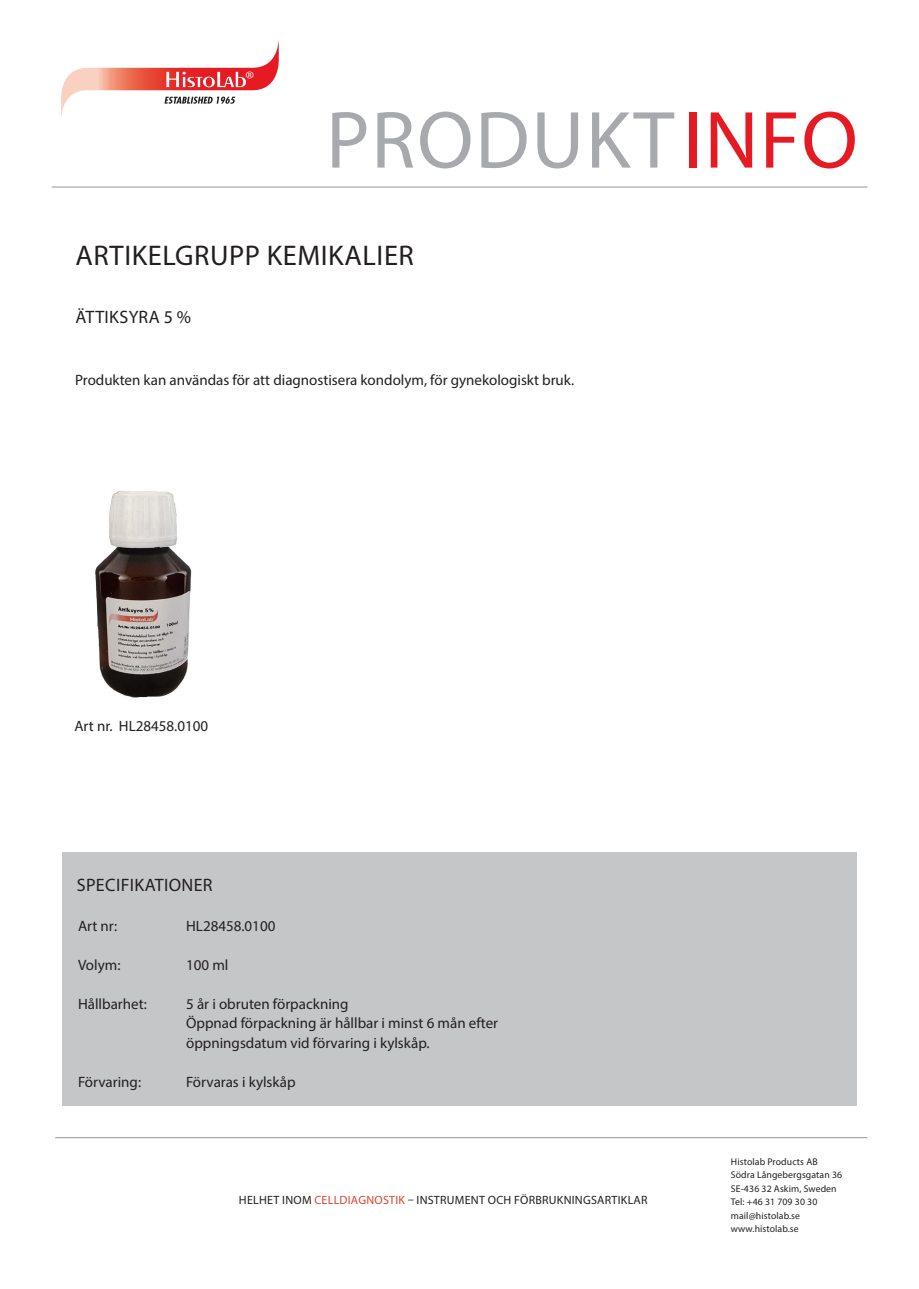
<style>
.page{position:relative;width:919px;height:1289px;background:#fff}
.page>*{position:absolute;margin:0;border:0;box-sizing:border-box;transform-origin:0 0}
.t1{font:81.75px "Myriad Pro";letter-spacing:.02em;color:#a8a9ad}
.t2{font:28.5px "Myriad Pro";letter-spacing:.02em;color:#231f20}
.t3{font:18px "Myriad Pro";letter-spacing:.02em;color:#231f20}
.t4{font:15.3px "Myriad";color:#fff;scale:1.11 1}
.t5{font:15px/19.5px "Myriad Pro";color:#231f20}
.t6{font:12px "Myriad Pro";letter-spacing:.02em;color:#231f20}
.t7{font:9.75px "Myriad Pro";letter-spacing:.01em;color:#231f20}
.t8{font:9.75px "Myriad Pro";letter-spacing:.01em;color:#231f20}
.s1{color:#e51a23}
.s2{color:#d94530}
.s3{font-style:inherit}
</style>
<div class="page">
<hr style="left:52px;top:187px;width:815px;height:1px;background:#939598">
<svg style="left:61px;top:40px;width:218px;height:77px"></svg>
<div style="left:62px;top:851px;width:794px;height:254px;background:#c5c6c8"></div>
<hr style="left:55px;top:1137px;width:812px;height:1px;background:#939598">
<img style="left:95px;top:491px;width:97px;height:207px">
<p class="t4" style="left:245px;top:69px;width:9px">®</p>
<p class="t1" style="left:326px;top:90px;width:533px">PRODUKT<span class="s1">INFO</span></p>
<p class="t2" style="left:75px;top:238px;width:340px">ARTIKELGRUPP KEMIKALIER</p>
<p class="t3" style="left:75px;top:306px;width:117px">ÄTTIKSYRA 5 %</p>
<p class="t5" style="left:75px;top:370px;width:500px">Produkten kan användas för att diagnostisera kondolym, för gynekologiskt bruk.</p>
<p class="t5" style="left:74px;top:716px;width:135px">Art nr. HL28458.0100</p>
<p class="t3" style="left:77px;top:873px;width:137px">SPECIFIKATIONER</p>
<p class="t5" style="left:78px;top:915px;width:41px">Art nr:</p>
<p class="t5" style="left:186px;top:915px;width:91px">HL28458.0100</p>
<p class="t5" style="left:78px;top:954px;width:44px">Volym:</p>
<p class="t5" style="left:186px;top:954px;width:44px">100 ml</p>
<p class="t5" style="left:78px;top:993px;width:70px">Hållbarhet:</p>
<p class="t5" style="left:186px;top:993px;width:164px">5 år i obruten förpackning</p>
<p class="t5" style="left:186px;top:1013px;width:313px">Öppnad förpackning är hållbar i minst 6 mån efter öppningsdatum vid förvaring i kylskåp.</p>
<p class="t5" style="left:78px;top:1071px;width:65px">Förvaring:</p>
<p class="t5" style="left:186px;top:1071px;width:111px">Förvaras i kylskåp</p>
<p class="t6" style="left:239px;top:1192px;width:410px">HELHET INOM <span class="s2">CELLDIAGNOSTIK</span> – INSTRUMENT OCH FÖRBRUKNINGSARTIKLAR</p>
<p class="t7" style="left:730px;top:1155px;width:88px">Histolab Products AB</p>
<p class="t7" style="left:730px;top:1168px;width:113px">Södra Långebergsgatan <span class="s3">36</span></p>
<p class="t7" style="left:730px;top:1182px;width:107px">SE-<span class="s3">436 32</span> Askim, Sweden</p>
<p class="t8" style="left:730px;top:1195px;width:88px"><span class="s3">Tel</span>: +46 31 709 30 30</p>
<p class="t7" style="left:730px;top:1209px;width:71px">mail<span class="s3">@</span>histolab.se</p>
<p class="t7" style="left:730px;top:1222px;width:69px">www.histolab.se</p>
</div>
